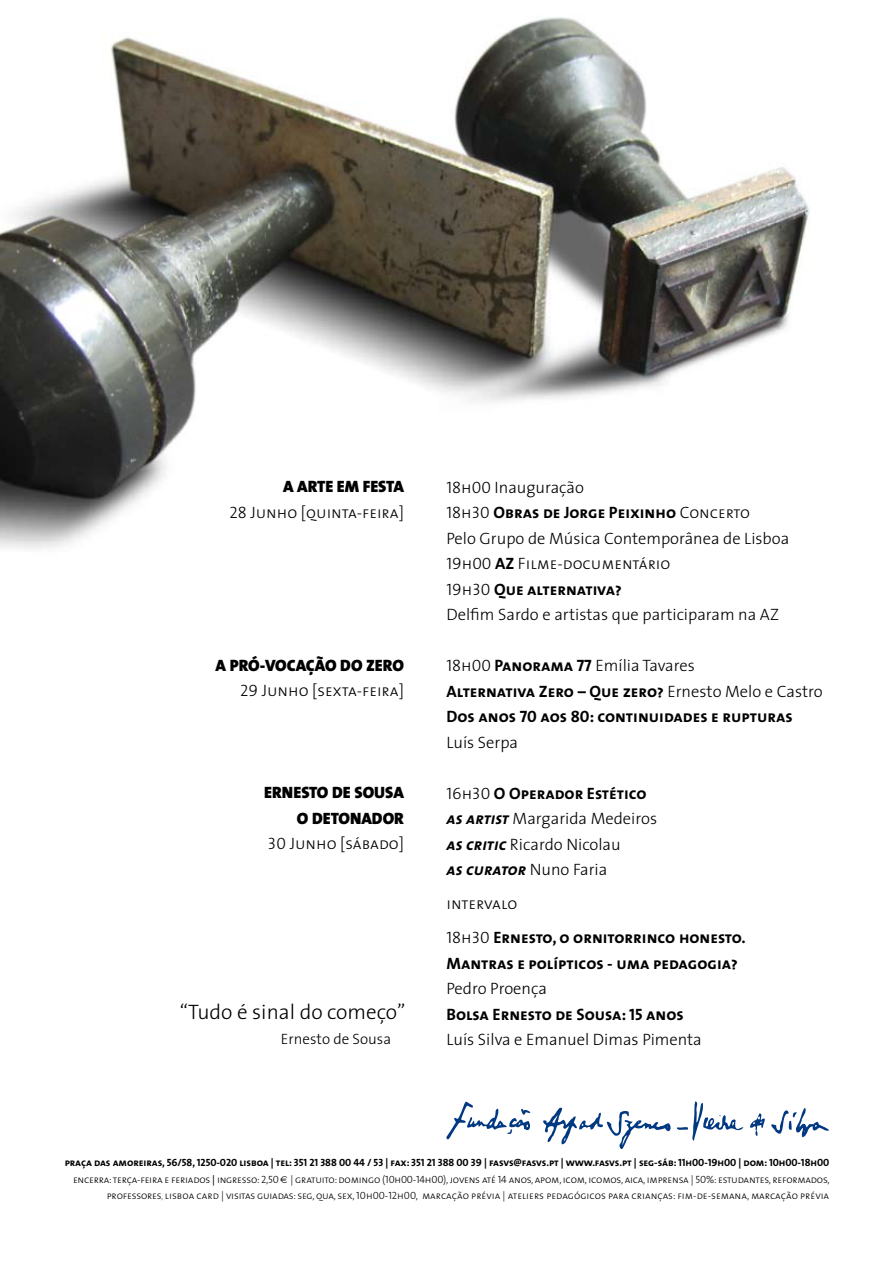
<style>
.page{position:relative;width:893px;height:1263px;background:#fff}
.page>*{position:absolute;margin:0;border:0;box-sizing:border-box;transform-origin:0 0}
.t1{font:300 21px "The Sans";color:#000}
.t2{font:16.5px/25.5px "The Sans Bold Caps";color:#000}
.t3{font:300 16.5px/25.5px "The Sans";color:#000}
.t4{font:16.5px "The Sans Light Caps";color:#000}
.t5{font:16.5px/25.5px "The Sans Black Caps";color:#000;text-align:right}
.t6{font:italic 16.5px "The Sans Bold Caps";color:#000}
.t7{font:300 15px "The Sans";color:#000}
.t8{font:10.5px/16.5px "The Mix Light Caps";letter-spacing:-.02em;color:#000;text-align:right}
.t9{font:10.5px "The Mix Bold Caps";letter-spacing:-.01em;color:#000}
.s1{font-family:"The Mix Light Caps";font-weight:400}
.s2{font-family:"The Mix Light Caps"}
.s3{font-family:"The Sans Light Caps"}
.s4{font-family:"The Sans Bold Caps"}
.s5{font-family:"The Sans Light Caps";font-weight:400}
.s6{font-family:"The Sans Bold Caps";font-weight:400}
.s7{font-family:"The Sans";font-weight:300}
.s8{font-family:"The Sans Bold Caps";font-weight:400;font-style:italic}
.s9{font-family:"The Sans";font-weight:300;font-style:normal}
.s10{font-family:"The Mix"}
.s11{font-family:"Europa"}
.s12{color:#707173}
</style>
<div class="page">
<img style="left:0;top:17px;width:811px;height:532px">
<svg style="left:446px;top:1101px;width:383px;height:48px"></svg>
<h2 class="t5" style="left:283px;top:474px;width:122px">A ARTE EM FESTA</h2>
<h2 class="t4" style="left:229px;top:499px;width:176px">28 Junho [quinta-feira]</h2>
<h2 class="t5" style="left:216px;top:652px;width:190px">A PRÓ-VOCAÇÃO DO ZERO</h2>
<h2 class="t4" style="left:240px;top:677px;width:165px">29 Junho [sexta-feira]</h2>
<h2 class="t5" style="left:264px;top:780px;width:141px">ERNESTO DE SOUSA<br>O DETONADOR</h2>
<h2 class="t4" style="left:268px;top:830px;width:138px">30 Junho [sábado]</h2>
<h1 class="t1" style="left:180px;top:994px;width:227px">“Tudo é sinal do começo”</h1>
<h3 class="t7" style="left:281px;top:1027px;width:112px">Ernesto de Sousa</h3>
<h2 class="t3" style="left:446px;top:474px;width:139px"><span class="s1">18h00</span> Inauguração</h2>
<h2 class="t2" style="left:446px;top:499px;width:305px"><span class="s2">18h30</span> Obras de Jorge Peixinho <span class="s3">Concerto</span></h2>
<h2 class="t3" style="left:446px;top:525px;width:344px">Pelo Grupo de Música Contemporânea de Lisboa</h2>
<h2 class="t4" style="left:446px;top:550px;width:225px"><span class="s2">19h00</span> <span class="s4">AZ</span> Filme-documentário</h2>
<h2 class="t2" style="left:446px;top:576px;width:177px"><span class="s2">19h30</span> Que alternativa?</h2>
<h2 class="t3" style="left:446px;top:601px;width:334px">Delfim Sardo e artistas que participaram na AZ</h2>
<h2 class="t3" style="left:446px;top:652px;width:250px"><span class="s5">18h00</span> <span class="s6">Panorama 77</span> Emília Tavares</h2>
<h2 class="t2" style="left:446px;top:678px;width:378px">Alternativa Zero – Que zero? <span class="s7">Ernesto Melo e Castro<br></span>Dos anos 70 aos 80: continuidades e rupturas</h2>
<h2 class="t3" style="left:446px;top:729px;width:73px">Luís Serpa</h2>
<h2 class="t2" style="left:446px;top:780px;width:202px"><span class="s3">16h30</span> O Operador Estético</h2>
<h2 class="t3" style="left:446px;top:805px;width:212px"><span class="s8">as artist</span> Margarida Medeiros <span class="s8">as critic</span> Ricardo Nicolau</h2>
<h2 class="t6" style="left:446px;top:856px;width:162px">as curator <span class="s9">Nuno Faria</span></h2>
<h2 class="t4" style="left:446px;top:890px;width:72px">intervalo</h2>
<h2 class="t2" style="left:446px;top:924px;width:301px"><span class="s3">18h30</span> Ernesto, o ornitorrinco honesto.<br>Mantras e polípticos - uma pedagogia?</h2>
<h2 class="t3" style="left:446px;top:975px;width:102px">Pedro Proença</h2>
<h2 class="t2" style="left:446px;top:1001px;width:239px">Bolsa Ernesto de Sousa: 15 anos</h2>
<h2 class="t3" style="left:446px;top:1026px;width:257px">Luís Silva e Emanuel Dimas Pimenta</h2>
<p class="t9" style="left:65px;top:1154px;width:766px">praça das amoreiras, 56/58, 1250-020 lisboa | tel: 351 21 388 00 44 / 53 | fax: 351 21 388 00 39 | fasvs@fasvs.pt | www.fasvs.pt | seg-sáb: 11h00-19h00 | dom: 10h00-18h00</p>
<p class="t8" style="left:73px;top:1170px;width:758px">encerra: terça-feira e feriados <span class="s10">|</span> ingresso: 2,50 <span class="s11">¤</span> | gratuito: domingo (10h00-14h00), jovens até 14 anos, apom, icom, icomos, aica, imprensa | 50%: estudantes, reformados, professores<span class="s12">,</span> lisboa card | visitas guiadas: seg, qua, sex, 10h00-12h00, marcação prévia | ateliers pedagógicos para crianças: fim-de-semana, marcação prévia</p>
</div>
